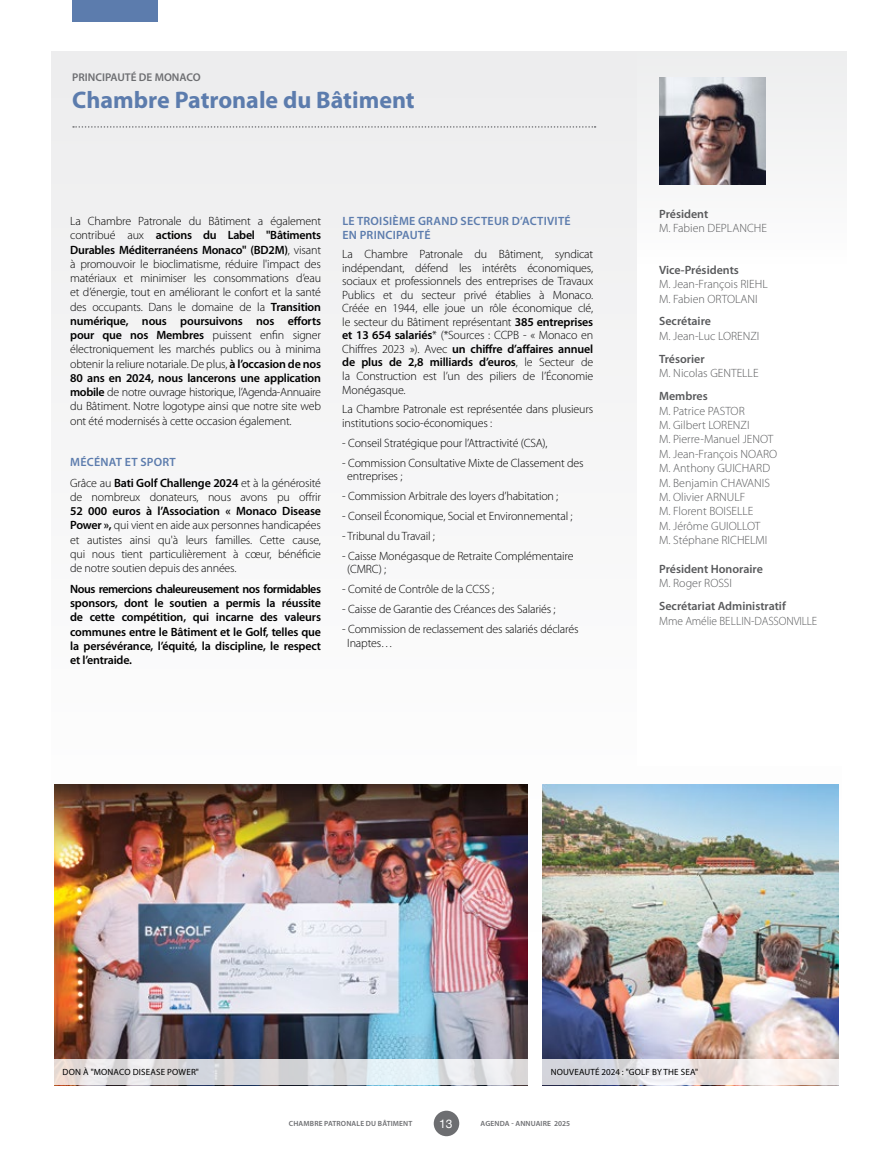
<style>
.page{position:relative;width:893px;height:1149px;background:#fff}
.page>*{position:absolute;margin:0;border:0;box-sizing:border-box;transform-origin:0 0}
.t1{font:700 24px "Myriad Pro";color:#5c7cad}
.t2{font:300 12px/14.2px "Myriad Pro";letter-spacing:-.015em;color:#000}
.t3{font:300 12px/14.4px "Myriad Pro";color:#58595b}
.t4{font:600 12px/14.2px "Myriad Pro";letter-spacing:-.015em;color:#000;text-align:justify}
.t5{font:600 12px "Myriad Pro";color:#58595b}
.t6{font:600 12px/13.5px "Myriad Pro";letter-spacing:.02em;color:#5c7cad}
.t7{font:300 12px "Myriad Pro";color:#58595b;scale:.96 1}
.t8{font:12px "Helvetica Neue";color:#fff}
.t9{font:600 11.25px "Myriad Pro";color:#6d6e71}
.t10{font:9px "Myriad Pro";letter-spacing:.02em;color:#000}
.t11{font:600 7.5px "Myriad Pro";letter-spacing:.02em;color:#6d6e71}
.s1{font-weight:600}
.s2{font-weight:600;color:#5c7cad}
</style>
<div class="page">
<div style="left:51px;top:51px;width:791px;height:879px;background:#f5f5f6"></div>
<div style="left:638px;top:51px;width:208px;height:714px;background:linear-gradient(to bottom,#f5f5f5,#fff)"></div>
<div style="left:72px;top:0;width:85px;height:21px;background:#5c7cad"></div>
<svg style="left:73px;top:126px;width:523px;height:2px"></svg>
<img style="left:54px;top:784px;width:473px;height:275px">
<img style="left:542px;top:784px;width:297px;height:275px">
<img style="left:659px;top:78px;width:106px;height:106px">
<svg style="left:54px;top:1059px;width:473px;height:25px"></svg>
<svg style="left:542px;top:1059px;width:297px;height:25px"></svg>
<div style="left:434px;top:1110px;width:25px;height:25px;background:#6d6e71;border-radius:50%"></div>
<p class="t9" style="left:72px;top:70px;width:130px">PRINCIPAUTÉ DE MONACO</p>
<h1 class="t1" style="left:72px;top:84px;width:344px">Chambre Patronale du Bâtiment</h1>
<p class="t2" style="left:70px;top:214px;width:252px;text-align:justify">La Chambre Patronale du Bâtiment a également contribué aux <span class="s1">actions du Label "Bâtiments Durables Méditerranéens Monaco" (BD2M)</span>, visant à promouvoir le bioclimatisme, réduire l'impact des matériaux et minimiser les consommations d’eau et d’énergie, tout en améliorant le confort et la santé des occupants. Dans le domaine de la <span class="s1">Transition numérique, nous poursuivons nos efforts pour que nos Membres</span> puissent enfin signer électroniquement les marchés publics ou à minima obtenir la reliure notariale. De plus, <span class="s1">à l’occasion de nos 80 ans en 2024, nous lancerons une application mobile</span> de notre ouvrage historique, l’Agenda-Annuaire du Bâtiment. Notre logotype ainsi que notre site web ont été modernisés à cette occasion également.</p>
<p class="t2" style="left:70px;top:451px;width:252px;line-height:20.7px"><span class="s2">MÉCÉNAT ET SPORT<br></span>Grâce au <span class="s1">Bati Golf Challenge 2024</span> et à la générosité</p>
<p class="t2" style="left:70px;top:489px;width:252px">de nombreux donateurs, nous avons pu offrir</p>
<p class="t2" style="left:70px;top:504px;width:252px;text-align:justify"><span class="s1">52 000 euros à l’Association « Monaco Disease Power »,</span> qui vient en aide aux personnes handicapées et autistes ainsi qu'à leurs familles. Cette cause, qui nous tient particulièrement à cœur, bénéficie de notre soutien depuis des années.</p>
<p class="t4" style="left:70px;top:581px;width:252px">Nous remercions chaleureusement nos formidables sponsors, dont le soutien a permis la réussite de cette compétition, qui incarne des valeurs communes entre le Bâtiment et le Golf, telles que la persévérance, l’équité, la discipline, le respect et l’entraide.</p>
<p class="t6" style="left:342px;top:214px;width:230px">LE TROISIÈME GRAND SECTEUR D’ACTIVITÉ<br>EN PRINCIPAUTÉ</p>
<p class="t2" style="left:342px;top:247px;width:252px;line-height:13.5px;text-align:justify">La Chambre Patronale du Bâtiment, syndicat indépendant, défend les intérêts économiques, sociaux et professionnels des entreprises de Travaux Publics et du secteur privé établies à Monaco.<br>Créée en 1944, elle joue un rôle économique clé, le secteur du Bâtiment représentant <span class="s1">385 entreprises et 13 654 salariés</span>* (*Sources : CCPB - « Monaco en Chiffres 2023 »). Avec <span class="s1">un chiffre d’affaires annuel de plus de 2,8 milliards d’euros</span>, le Secteur de la Construction est l’un des piliers de l’Économie Monégasque.</p>
<p class="t2" style="left:342px;top:402px;width:252px;line-height:13.5px">La Chambre Patronale est représentée dans plusieurs institutions socio-économiques :</p>
<p class="t2" style="left:342px;top:435px;width:207px">- Conseil Stratégique pour l’Attractivité (CSA),</p>
<p class="t2" style="left:347px;top:455px;width:238px;line-height:13.5px;text-indent:-5px">- Commission Consultative Mixte de Classement des entreprises ;</p>
<p class="t2" style="left:342px;top:488px;width:218px">- Commission Arbitrale des loyers d’habitation ;</p>
<p class="t2" style="left:342px;top:508px;width:232px">- Conseil Économique, Social et Environnemental ;</p>
<p class="t2" style="left:342px;top:528px;width:94px">- Tribunal du Travail ;</p>
<p class="t2" style="left:347px;top:548px;width:228px;line-height:13.5px;text-indent:-5px">- Caisse Monégasque de Retraite Complémentaire (CMRC) ;</p>
<p class="t2" style="left:342px;top:581px;width:154px">- Comité de Contrôle de la CCSS ;</p>
<p class="t2" style="left:342px;top:601px;width:215px">- Caisse de Garantie des Créances des Salariés ;</p>
<p class="t2" style="left:347px;top:622px;width:233px;line-height:13.5px;text-indent:-5px">- Commission de reclassement des salariés déclarés<br>Inaptes…</p>
<p class="t5" style="left:659px;top:206px;width:51px">Président</p>
<p class="t3" style="left:659px;top:221px;width:109px">M. Fabien DEPLANCHE</p>
<p class="t5" style="left:659px;top:262px;width:81px">Vice-Présidents</p>
<p class="t3" style="left:659px;top:277px;width:110px">M. Jean-François RIEHL<br>M. Fabien ORTOLANI</p>
<p class="t5" style="left:659px;top:313px;width:53px">Secrétaire</p>
<p class="t3" style="left:659px;top:328px;width:102px">M. Jean-Luc LORENZI</p>
<p class="t5" style="left:659px;top:351px;width:47px">Trésorier</p>
<p class="t3" style="left:659px;top:366px;width:101px">M. Nicolas GENTELLE</p>
<p class="t5" style="left:659px;top:388px;width:50px">Membres</p>
<p class="t3" style="left:659px;top:403px;width:120px">M. Patrice PASTOR<br>M. Gilbert LORENZI<br>M. Pierre-Manuel JENOT<br>M. Jean-François NOARO<br>M. Anthony GUICHARD<br>M. Benjamin CHAVANIS<br>M. Olivier ARNULF<br>M. Florent BOISELLE<br>M. Jérôme GUIOLLOT<br>M. Stéphane RICHELMI</p>
<p class="t5" style="left:659px;top:561px;width:105px">Président Honoraire</p>
<p class="t3" style="left:659px;top:576px;width:74px">M. Roger ROSSI</p>
<p class="t5" style="left:659px;top:598px;width:128px">Secrétariat Administratif</p>
<p class="t7" style="left:659px;top:613px;width:166px">Mme Amélie BELLIN-DASSONVILLE</p>
<p class="t10" style="left:63px;top:1066px;width:138px">DON À "MONACO DISEASE POWER"</p>
<p class="t10" style="left:551px;top:1066px;width:149px">NOUVEAUTÉ 2024 : "GOLF BY THE SEA"</p>
<p class="t11" style="left:289px;top:1118px;width:125px">CHAMBRE PATRONALE DU BÂTIMENT</p>
<p class="t8" style="left:439px;top:1114px;width:15px">13</p>
<p class="t11" style="left:481px;top:1118px;width:91px">AGENDA - ANNUAIRE 2025</p>
</div>
